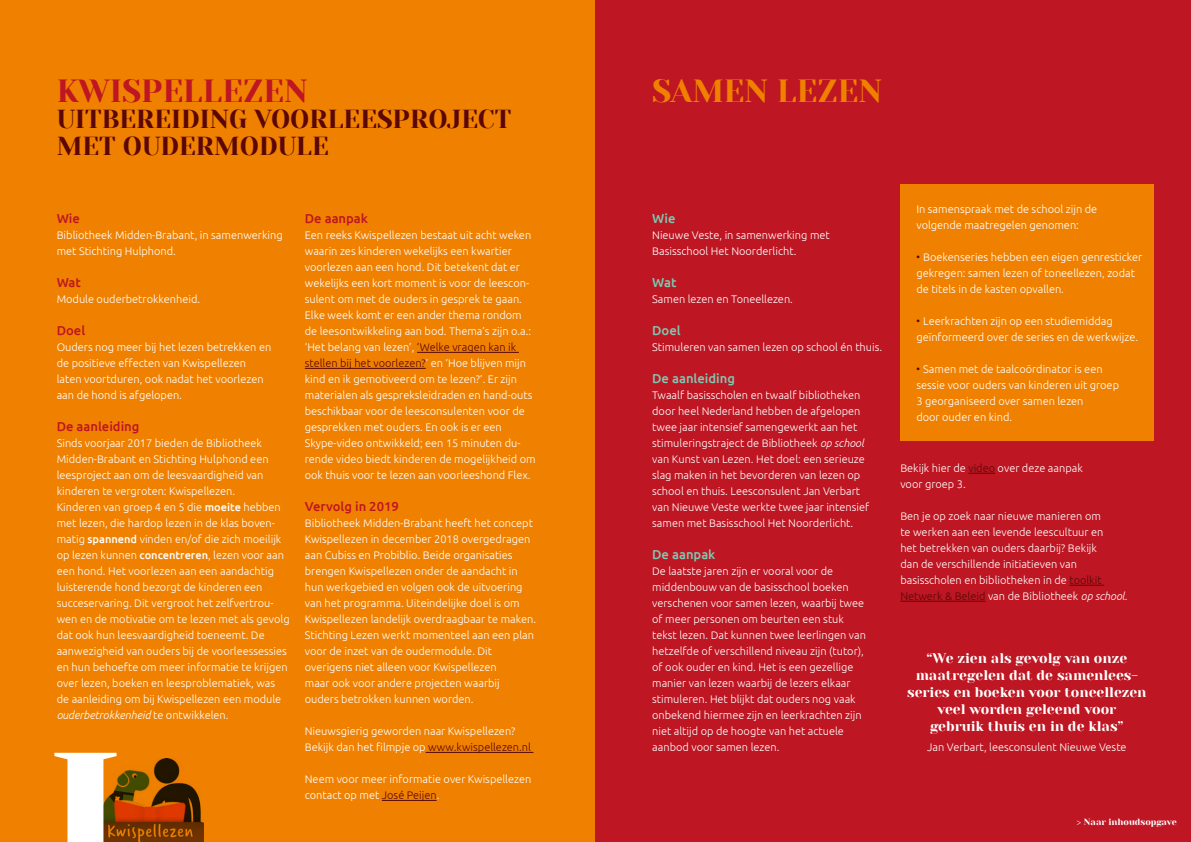
<style>
.page{position:relative;width:1191px;height:842px;background:#fff}
.page>*{position:absolute;margin:0;border:0;box-sizing:border-box;transform-origin:0 0}
.t1{font:218.1px "Yeseva One";color:#fff}
.t2{font:32px "Yeseva One";color:#be1622}
.t3{font:32px "Yeseva One";color:#f08100}
.t4{font:26px/27px "Yeseva One";color:#5a0705}
.t5{font:14px/17px "Yeseva One";color:#fff;text-align:center}
.t6{font:500 13px "Ubuntu";color:#be1622}
.t7{font:500 13px "Ubuntu";color:#7ec9b2}
.t8{font:300 11px/16px "Ubuntu";color:#fff}
.t9{font:9px "Yeseva One";color:#fff}
.s1{font-weight:500}
.s2{font-style:italic}
.s3{color:#5a0705}
.s4{font-weight:700;font-size:14px;color:#5a0705}
</style>
<div class="page">
<div style="left:0;top:0;width:595px;height:842px;background:#f08100"></div>
<div style="left:595px;top:0;width:596px;height:842px;background:#be1622"></div>
<hr style="left:417px;top:352px;width:102px;height:1px;background:#5a0705">
<hr style="left:305px;top:368px;width:121px;height:1px;background:#5a0705">
<hr style="left:426px;top:752px;width:107px;height:1px;background:#5a0705">
<hr style="left:382px;top:800px;width:55px;height:1px;background:#5a0705">
<svg style="left:968px;top:473px;width:27px;height:1px"></svg>
<hr style="left:1069px;top:585px;width:35px;height:1px;background:#5a0705">
<hr style="left:900px;top:601px;width:85px;height:1px;background:#5a0705">
<div style="left:900px;top:184px;width:254px;height:257px;background:#f08100"></div>
<img style="left:96px;top:759px;width:107px;height:83px">
<h2 class="t2" style="left:57px;top:72px;width:252px">KWISPELLEZEN</h2>
<h3 class="t4" style="left:57px;top:107px;width:456px">UITBEREIDING VOORLEESPROJECT<br>MET OUDERMODULE</h3>
<p class="t6" style="left:57px;top:210px;width:25px">Wie</p>
<p class="t8" style="left:57px;top:227px;width:227px">Bibliotheek Midden-Brabant, in samenwerking met Stichting Hulphond.</p>
<p class="t6" style="left:57px;top:274px;width:26px">Wat</p>
<p class="t8" style="left:57px;top:291px;width:145px">Module ouderbetrokkenheid.</p>
<p class="t6" style="left:57px;top:322px;width:30px">Doel</p>
<p class="t8" style="left:57px;top:339px;width:216px">Ouders nog meer bij het lezen betrekken en de positieve effecten van Kwispellezen laten voortduren, ook nadat het voorlezen aan de hond is afgelopen.</p>
<p class="t6" style="left:57px;top:418px;width:84px">De aanleiding</p>
<p class="t8" style="left:57px;top:435px;width:234px">Sinds voorjaar 2017 bieden de Bibliotheek Midden-Brabant en Stichting Hulphond een leesproject aan om de leesvaardigheid van kinderen te vergroten: Kwispellezen.<br>Kinderen van groep 4 en 5 die <span class="s1">moeite</span> hebben met lezen, die hardop lezen in de klas boven&shy;matig <span class="s1">spannend</span> vinden en/of die zich moeilijk op lezen kunnen <span class="s1">concentreren</span>, lezen voor aan een hond. Het voorlezen aan een aandachtig luisterende hond bezorgt de kinderen een succeservaring. Dit vergroot het zelfvertrou&shy;wen en de motivatie om te lezen met als gevolg dat ook hun leesvaardigheid toeneemt. De aanwezigheid van ouders bij de voorleessessies en hun behoefte om meer informatie te krijgen over lezen, boeken en leesproblematiek, was de aanleiding om bij Kwispellezen een module <span class="s2">ouderbetrokkenheid</span> te ontwikkelen.</p>
<h1 class="t1" style="left:43px;top:700px;width:135px">L</h1>
<p class="t6" style="left:305px;top:210px;width:65px">De aanpak</p>
<p class="t8" style="left:305px;top:227px;width:232px">Een reeks Kwispellezen bestaat uit acht weken waarin zes kinderen wekelijks een kwartier voorlezen aan een hond. Dit betekent dat er wekelijks een kort moment is voor de leescon&shy;sulent om met de ouders in gesprek te gaan.<br>Elke week komt er een ander thema rondom de leesontwikkeling aan bod. Thema’s zijn o.a.: ‘Het belang van lezen’, <span class="s3">‘Welke vragen kan ik stellen bij het voorlezen?</span>’ en ‘Hoe blijven mijn kind en ik gemotiveerd om te lezen?’. Er zijn materialen als gespreksleidraden en hand-outs beschikbaar voor de leesconsulenten voor de gesprekken met ouders. En ook is er een Skype-video ontwikkeld; een 15 minuten du&shy;rende video biedt kinderen de mogelijkheid om ook thuis voor te lezen aan voorleeshond Flex.</p>
<p class="t6" style="left:305px;top:498px;width:95px">Vervolg in 2019</p>
<p class="t8" style="left:305px;top:515px;width:233px">Bibliotheek Midden-Brabant heeft het concept Kwispellezen in december 2018 overgedragen aan Cubiss en Probiblio. Beide organisaties brengen Kwispellezen onder de aandacht in hun werkgebied en volgen ook de uitvoering van het programma. Uiteindelijke doel is om Kwispellezen landelijk overdraagbaar te maken.<br>Stichting Lezen werkt momenteel aan een plan voor de inzet van de oudermodule. Dit overigens niet alleen voor Kwispellezen<br>maar ook voor andere projecten waarbij ouders betrokken kunnen worden.</p>
<p class="t8" style="left:305px;top:723px;width:228px">Nieuwsgierig geworden naar Kwispellezen?<br>Bekijk dan het filmpje op <span class="s3">www.kwispellezen.nl</span></p>
<p class="t8" style="left:305px;top:771px;width:228px">Neem voor meer informatie over Kwispellezen contact op met <span class="s3">José Peijen</span>.</p>
<h2 class="t3" style="left:652px;top:72px;width:231px">SAMEN LEZEN</h2>
<p class="t7" style="left:652px;top:210px;width:25px">Wie</p>
<p class="t8" style="left:652px;top:227px;width:179px">Nieuwe Veste, in samenwerking met<br>Basisschool Het Noorderlicht.</p>
<p class="t7" style="left:652px;top:274px;width:26px">Wat</p>
<p class="t8" style="left:652px;top:291px;width:142px">Samen lezen en Toneellezen.</p>
<p class="t7" style="left:652px;top:322px;width:30px">Doel</p>
<p class="t8" style="left:652px;top:339px;width:231px">Stimuleren van samen lezen op school én thuis.</p>
<p class="t7" style="left:652px;top:370px;width:84px">De aanleiding</p>
<p class="t8" style="left:652px;top:387px;width:218px">Twaalf basisscholen en twaalf bibliotheken door heel Nederland hebben de afgelopen twee jaar intensief samengewerkt aan het stimuleringstraject de Bibliotheek <span class="s2">op school </span>van Kunst van Lezen. Het doel: een serieuze slag maken in het bevorderen van lezen op school en thuis. Leesconsulent Jan Verbart van Nieuwe Veste werkte twee jaar intensief samen met Basisschool Het Noorderlicht.</p>
<p class="t7" style="left:652px;top:546px;width:65px">De aanpak</p>
<p class="t8" style="left:652px;top:563px;width:215px">De laatste jaren zijn er vooral voor de middenbouw van de basisschool boeken verschenen voor samen lezen, waarbij twee of meer personen om beurten een stuk tekst lezen. Dat kunnen twee leerlingen van hetzelfde of verschillend niveau zijn (tutor), of ook ouder en kind. Het is een gezellige manier van lezen waarbij de lezers elkaar stimuleren. Het blijkt dat ouders nog vaak onbekend hiermee zijn en leerkrachten zijn niet altijd op de hoogte van het actuele aanbod voor samen lezen.</p>
<p class="t8" style="left:916px;top:200px;width:182px">In samenspraak met de school zijn de volgende maatregelen genomen:</p>
<p class="t8" style="left:916px;top:248px;width:227px"><span class="s4">·</span> Boekenseries hebben een eigen genresticker gekregen: samen lezen of toneellezen, zodat de titels in de kasten opvallen.</p>
<p class="t8" style="left:916px;top:312px;width:223px"><span class="s4">·</span> Leerkrachten zijn op een studiemiddag geïnformeerd over de series en de werkwijze.</p>
<p class="t8" style="left:916px;top:360px;width:204px"><span class="s4">·</span> Samen met de taalcoördinator is een sessie voor ouders van kinderen uit groep<br>3 georganiseerd over samen lezen<br>door ouder en kind.</p>
<p class="t8" style="left:900px;top:460px;width:184px">Bekijk hier de <span class="s3">video</span> over deze aanpak voor groep 3.</p>
<p class="t8" style="left:900px;top:508px;width:229px">Ben je op zoek naar nieuwe manieren om<br>te werken aan een levende leescultuur en<br>het betrekken van ouders daarbij? Bekijk<br>dan de verschillende initiatieven van basisscholen en bibliotheken in de <span class="s3">toolkit Netwerk &amp; Beleid</span> van de Bibliotheek <span class="s2">op school</span>.</p>
<p class="t5" style="left:907px;top:650px;width:241px">“We zien als gevolg van onze maatregelen dat de samenlees&shy;series en boeken voor toneellezen veel worden geleend voor<br>gebruik thuis en in de klas”</p>
<p class="t8" style="left:927px;top:739px;width:201px">Jan Verbart, leesconsulent Nieuwe Veste</p>
<p class="t9" style="left:1076px;top:817px;width:101px">&gt; Naar inhoudsopgave</p>
</div>
